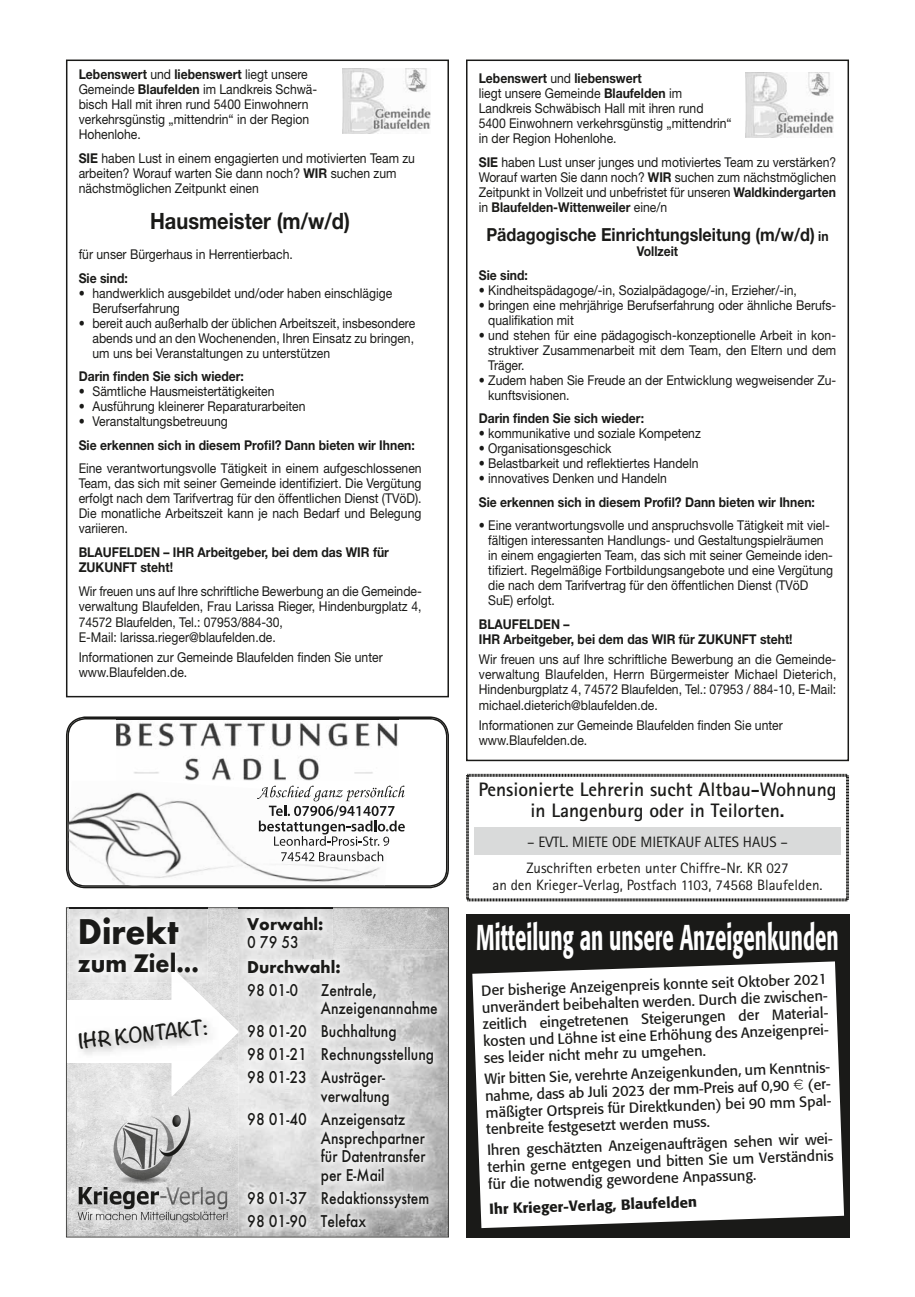
<style>
.page{position:relative;width:915px;height:1297px;background:#fff}
.page>*{position:absolute;margin:0;border:0;box-sizing:border-box;transform-origin:0 0}
.t1{font:700 37.2px "Futura T";color:#1a1a18;scale:.94 1}
.t2{font:500 35.55px "Formata";color:#fff;scale:.57 1}
.t3{font:700 26.4px "Futura T";color:#1a1a18;scale:.94 1}
.t4{font:700 22.5px "Helvetica Neue";color:#1a1a18;scale:.89 1}
.t5{font:700 19.5px/21px "Agfa Rotis Sans Serif";color:#1a1a18;text-align:center}
.t6{font:700 18.6px "Noteworthy";color:#1a1a18}
.t7{font:700 18px "Helvetica Neue";color:#1a1a18;scale:.9 1}
.t8{font:500 17.85px/23.1px "Futura T";color:#1a1a18;scale:.87 1}
.t9{font:700 17.85px "Futura T";color:#1a1a18}
.t10{font:15px/26.5px "Agfa Rotis Sans Serif";color:#1a1a18}
.t11{font:14.7px/16.8px "Formata";color:#1a1a18}
.t12{font:500 14.7px "Formata";color:#1a1a18}
.t13{font:13.5px/15px "Helvetica Neue";color:#1a1a18;scale:.9 1}
.t14{font:700 13.5px/15px "Helvetica Neue";color:#1a1a18;scale:.9 1}
.s1{font-weight:700}
.s2{font-size:13.5px}
.s3{font-family:"Euro Collection"}
</style>
<div class="page">
<div style="left:466px;top:914px;width:382px;height:323px;background:#1a1a18"></div>
<svg style="left:472px;top:961px;width:371px;height:267px;background:#efefef"></svg>
<img style="left:342px;top:68px;width:88px;height:66px">
<div style="left:66px;top:60px;width:383px;height:637px;border:2px solid #1a1a18"></div>
<img style="left:745px;top:72px;width:88px;height:66px">
<div style="left:466px;top:60px;width:382px;height:701px;border:2px solid #1a1a18"></div>
<svg style="left:466px;top:774px;width:382px;height:127px"></svg>
<svg style="left:66px;top:716px;width:383px;height:172px;background:#4c4c4b"></svg>
<svg style="left:67px;top:718px;width:380px;height:169px"></svg>
<img style="left:116px;top:719px;width:283px;height:61px">
<img style="left:69px;top:781px;width:318px;height:104px">
<img style="left:68px;top:821px;width:317px;height:65px">
<svg style="left:257px;top:786px;width:147px;height:75px"></svg>
<svg style="left:66px;top:907px;width:383px;height:330px;background:#d5d5d5"></svg>
<img style="left:69px;top:907px;width:138px;height:75px">
<img style="left:238px;top:907px;width:94px;height:42px">
<img style="left:238px;top:949px;width:94px;height:9px">
<svg style="left:172px;top:967px;width:67px;height:129px"></svg>
<img style="left:75px;top:1016px;width:144px;height:44px">
<p class="t13" style="left:79px;top:67px;width:266px"><span class="s1">Lebenswert</span> und <span class="s1">liebenswert</span> liegt unsere Gemeinde <span class="s1">Blaufelden</span> im Landkreis Schwä&shy;bisch Hall mit ihren rund 5400 Einwohnern verkehrsgünstig „mittendrin“ in der Region Hohenlohe.</p>
<p class="t13" style="left:79px;top:150px;width:375px"><span class="s1">SIE</span> haben Lust in einem engagierten und motivierten Team zu arbeiten? Worauf warten Sie dann noch? <span class="s1">WIR</span> suchen zum nächstmöglichen Zeitpunkt einen</p>
<h3 class="t4" style="left:150px;top:207px;width:226px">Hausmeister (m/w/d)</h3>
<p class="t13" style="left:79px;top:247px;width:239px">für unser Bürgerhaus in Herrentierbach.</p>
<p class="t14" style="left:79px;top:270px;width:56px">Sie sind:</p>
<p class="t13" style="left:92px;top:285px;width:334px;text-indent:-14px">• handwerklich ausgebildet und/oder haben einschlägige<br>Berufserfahrung</p>
<p class="t13" style="left:92px;top:315px;width:360px;text-align:justify;text-indent:-14px">• bereit auch außerhalb der üblichen Arbeitszeit, insbesondere abends und an den Wochenenden, Ihren Einsatz zu bringen, um uns bei Veranstaltungen zu unterstützen</p>
<p class="t14" style="left:79px;top:369px;width:185px">Darin finden Sie sich wieder:</p>
<p class="t13" style="left:79px;top:384px;width:219px">• Sämtliche Hausmeistertätigkeiten</p>
<p class="t13" style="left:79px;top:399px;width:253px">• Ausführung kleinerer Reparaturarbeiten</p>
<p class="t13" style="left:79px;top:414px;width:167px">• Veranstaltungsbetreuung</p>
<p class="t14" style="left:79px;top:437px;width:375px">Sie erkennen sich in diesem Profil? Dann bieten wir Ihnen:</p>
<p class="t13" style="left:79px;top:461px;width:382px;text-align:justify">Eine verantwortungsvolle Tätigkeit in einem aufgeschlossenen Team, das sich mit seiner Gemeinde identifiziert. Die Vergütung erfolgt nach dem Tarifvertrag für den öffentlichen Dienst (TVöD).<br>Die monatliche Arbeitszeit kann je nach Bedarf und Belegung variieren.</p>
<p class="t14" style="left:79px;top:544px;width:346px">BLAUFELDEN – IHR Arbeitgeber, bei dem das WIR für<br>ZUKUNFT steht!</p>
<p class="t13" style="left:79px;top:583px;width:382px;line-height:15.5px">Wir freuen uns auf Ihre schriftliche Bewerbung an die Gemeinde&shy;verwaltung Blaufelden, Frau Larissa Rieger, Hindenburgplatz 4, 74572 Blaufelden, Tel.: 07953/884-30,<br>E-Mail: larissa.rieger@blaufelden.de.</p>
<p class="t13" style="left:79px;top:649px;width:339px;line-height:15.5px">Informationen zur Gemeinde Blaufelden finden Sie unter www.Blaufelden.de.</p>
<h1 class="t1" style="left:78px;top:910px;width:109px">Direkt</h1>
<h3 class="t3" style="left:78px;top:948px;width:130px">zum Ziel...</h3>
<h3 class="t6" style="left:77px;top:1024px;width:131px;rotate:-6deg">IHR KONTAKT:</h3>
<h3 class="t9" style="left:247px;top:913px;width:78px">Vorwahl:</h3>
<h3 class="t8" style="left:247px;top:930px;width:61px">0 79 53</h3>
<h3 class="t9" style="left:247px;top:956px;width:95px">Durchwahl:</h3>
<h3 class="t8" style="left:247px;top:978px;width:60px">98 01-0</h3>
<h3 class="t8" style="left:321px;top:980px;width:136px;line-height:18.6px">Zentrale,<br>Anzeigenannahme</h3>
<h3 class="t8" style="left:247px;top:1020px;width:216px">98 01-20 Buchhaltung<br>98 01-21 Rechnungsstellung<br>98 01-23 Austräger-</h3>
<h3 class="t8" style="left:247px;top:1084px;width:183px;text-indent:73px">verwaltung<br>98 01-40 Anzeigensatz</h3>
<h3 class="t8" style="left:321px;top:1128px;width:122px;line-height:18.6px;text-align:justify">Ansprechpartner für Datentransfer per E-Mail</h3>
<h3 class="t8" style="left:247px;top:1186px;width:211px">98 01-37 Redaktionssystem<br>98 01-90 Telefax</h3>
<p class="t13" style="left:478px;top:71px;width:282px"><span class="s1">Lebenswert</span> und <span class="s1">liebenswert<br></span>liegt unsere Gemeinde <span class="s1">Blaufelden</span> im Landkreis Schwäbisch Hall mit ihren rund 5400 Einwohnern verkehrsgünstig „mittendrin“ in der Region Hohenlohe.</p>
<p class="t13" style="left:478px;top:154px;width:398px;text-align:justify"><span class="s1">SIE</span> haben Lust unser junges und motiviertes Team zu verstärken?<br>Worauf warten Sie dann noch? <span class="s1">WIR</span> suchen zum nächstmöglichen Zeitpunkt in Vollzeit und unbefristet für unseren <span class="s1">Waldkindergarten </span>in <span class="s1">Blaufelden-Wittenweiler</span> eine/n</p>
<h3 class="t7" style="left:486px;top:224px;width:381px">Pädagogische Einrichtungsleitung (m/w/d) <span class="s2">in</span></h3>
<p class="t14" style="left:636px;top:244px;width:47px">Vollzeit</p>
<p class="t14" style="left:478px;top:267px;width:56px">Sie sind:</p>
<p class="t13" style="left:478px;top:282px;width:355px">• Kindheitspädagoge/-in, Sozialpädagoge/-in, Erzieher/-in,</p>
<p class="t13" style="left:488px;top:297px;width:388px;text-indent:-9px">• bringen eine mehrjährige Berufserfahrung oder ähnliche Berufs&shy;qualifikation mit</p>
<p class="t13" style="left:488px;top:327px;width:388px;text-align:justify;text-indent:-9px">• und stehen für eine pädagogisch-konzeptionelle Arbeit in kon&shy;struktiver Zusammenarbeit mit dem Team, den Eltern und dem Träger.</p>
<p class="t13" style="left:488px;top:372px;width:388px;text-indent:-9px">• Zudem haben Sie Freude an der Entwicklung wegweisender Zu&shy;kunftsvisionen.</p>
<p class="t14" style="left:478px;top:411px;width:185px">Darin finden Sie sich wieder:</p>
<p class="t13" style="left:478px;top:426px;width:248px">• kommunikative und soziale Kompetenz</p>
<p class="t13" style="left:478px;top:441px;width:149px">• Organisationsgeschick</p>
<p class="t13" style="left:478px;top:456px;width:246px">• Belastbarkeit und reflektiertes Handeln</p>
<p class="t13" style="left:478px;top:471px;width:210px">• innovatives Denken und Handeln</p>
<p class="t14" style="left:478px;top:494px;width:375px">Sie erkennen sich in diesem Profil? Dann bieten wir Ihnen:</p>
<p class="t13" style="left:488px;top:518px;width:384px;text-indent:-9px">• Eine verantwortungsvolle und anspruchsvolle Tätigkeit mit viel&shy;fältigen interessanten Handlungs- und Gestaltungspielräumen in einem engagierten Team, das sich mit seiner Gemeinde iden&shy;tifiziert. Regelmäßige Fortbildungsangebote und eine Vergütung die nach dem Tarifvertrag für den öffentlichen Dienst (TVöD SuE) erfolgt.</p>
<p class="t14" style="left:478px;top:616px;width:350px">BLAUFELDEN –<br>IHR Arbeitgeber, bei dem das WIR für ZUKUNFT steht!</p>
<p class="t13" style="left:478px;top:651px;width:398px;line-height:15.5px;text-align:justify">Wir freuen uns auf Ihre schriftliche Bewerbung an die Gemeinde&shy;verwaltung Blaufelden, Herrn Bürgermeister Michael Dieterich, Hindenburgplatz 4, 74572 Blaufelden, Tel.: 07953 / 884-10, E-Mail: michael.dieterich@blaufelden.de.</p>
<p class="t13" style="left:478px;top:717px;width:339px;line-height:15.5px">Informationen zur Gemeinde Blaufelden finden Sie unter www.Blaufelden.de.</p>
<h3 class="t5" style="left:478px;top:779px;width:359px">Pensionierte Lehrerin sucht Altbau-Wohnung in Langenburg oder in Teilorten.</h3>
<p class="t10" style="left:526px;top:828px;width:264px">– EVTL. MIETE ODE MIETKAUF ALTES HAUS –<br>Zuschriften erbeten unter Chiffre-Nr. KR 027</p>
<p class="t10" style="left:492px;top:871px;width:331px">an den Krieger-Verlag, Postfach 1103, 74568 Blaufelden.</p>
<h2 class="t2" style="left:476px;top:916px;width:637px">Mitteilung an unsere Anzeigenkunden</h2>
<p class="t11" style="left:481px;top:982px;width:350px;rotate:-2deg">Der bisherige Anzeigenpreis konnte seit Oktober 2021 unverändert beibehalten werden. Durch die zwischen&shy;zeitlich eingetretenen Steigerungen der Material&shy;kosten und Löhne ist eine Erhöhung des Anzeigenprei&shy;ses leider nicht mehr zu umgehen.</p>
<p class="t11" style="left:484px;top:1070px;width:350px;text-align:justify;rotate:-2deg">Wir bitten Sie, verehrte Anzeigenkunden, um Kenntnis&shy;nahme, dass ab Juli 2023 der mm-Preis auf 0,90 <span class="s3">E</span> (er&shy;mäßigter Ortspreis für Direktkunden) bei 90 mm Spal&shy;tenbreite festgesetzt werden muss.</p>
<p class="t11" style="left:486px;top:1142px;width:350px;rotate:-2deg">Ihren geschätzten Anzeigenaufträgen sehen wir wei&shy;terhin gerne entgegen und bitten Sie um Verständnis für die notwendig gewordene Anpassung.</p>
<p class="t12" style="left:489px;top:1200px;width:209px;rotate:-2deg">Ihr Krieger-Verlag, Blaufelden</p>
</div>
